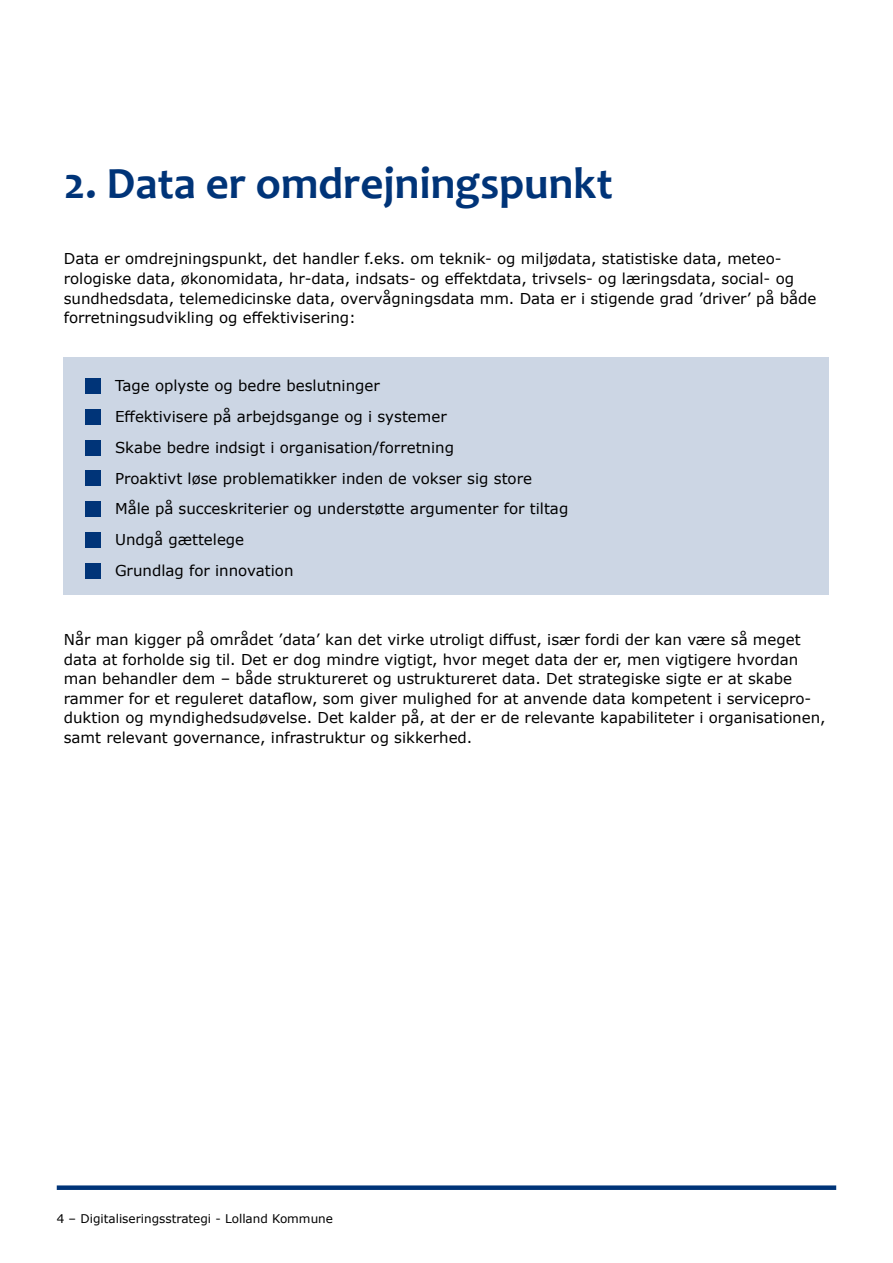
<style>
.page{position:relative;width:893px;height:1263px;background:#fff}
.page>*{position:absolute;margin:0;border:0;box-sizing:border-box;transform-origin:0 0}
.Overskrift{font:700 45px "Candara";color:#003478}
.Brødtekst{font:15px/19.5px "Verdana";color:#000}
.t1{font:12px "Verdana";color:#000}
</style>
<div class="page">
<div style="left:57px;top:1185px;width:779px;height:5px;background:#003478"></div>
<div style="left:64px;top:357px;width:765px;height:237px;background:#ccd6e4"></div>
<div style="left:85px;top:379px;width:16px;height:15px;background:#003478"></div>
<div style="left:85px;top:409px;width:16px;height:16px;background:#003478"></div>
<div style="left:85px;top:440px;width:16px;height:15px;background:#003478"></div>
<div style="left:85px;top:470px;width:16px;height:16px;background:#003478"></div>
<div style="left:85px;top:501px;width:16px;height:16px;background:#003478"></div>
<div style="left:85px;top:532px;width:16px;height:15px;background:#003478"></div>
<div style="left:85px;top:563px;width:16px;height:16px;background:#003478"></div>
<h2 class="Overskrift" style="left:64px;top:156px;width:550px">2. Data er omdrejningspunkt</h2>
<p class="Brødtekst" style="left:64px;top:249px;width:754px">Data er omdrejningspunkt, det handler f.eks. om teknik- og miljødata, statistiske data, meteo&shy;rologiske data, økonomidata, hr-data, indsats- og effektdata, trivsels- og læringsdata, social- og sundhedsdata, telemedicinske data, overvågningsdata mm. Data er i stigende grad ’driver’ på både forretningsudvikling og effektivisering:</p>
<p class="Brødtekst" style="left:88px;top:376px;width:293px">• Tage oplyste og bedre beslutninger</p>
<p class="Brødtekst" style="left:88px;top:407px;width:360px">• Effektivisere på arbejdsgange og i systemer</p>
<p class="Brødtekst" style="left:88px;top:437px;width:367px">• Skabe bedre indsigt i organisation/forretning</p>
<p class="Brødtekst" style="left:88px;top:468px;width:445px">• Proaktivt løse problematikker inden de vokser sig store</p>
<p class="Brødtekst" style="left:88px;top:499px;width:482px">• Måle på succeskriterier og understøtte argumenter for tiltag</p>
<p class="Brødtekst" style="left:88px;top:530px;width:158px">• Undgå gættelege</p>
<p class="Brødtekst" style="left:88px;top:560px;width:207px">• Grundlag for innovation</p>
<p class="Brødtekst" style="left:64px;top:630px;width:763px">Når man kigger på området ’data’ kan det virke utroligt diffust, især fordi der kan være så meget data at forholde sig til. Det er dog mindre vigtigt, hvor meget data der er, men vigtigere hvordan man behandler dem – både struktureret og ustruktureret data. Det strategiske sigte er at skabe rammer for et reguleret dataflow, som giver mulighed for at anvende data kompetent i servicepro&shy;duktion og myndighedsudøvelse. Det kalder på, at der er de relevante kapabiliteter i organisationen, samt relevant governance, infrastruktur og sikkerhed.</p>
<p class="t1" style="left:57px;top:1210px;width:278px">4 – Digitaliseringsstrategi - Lolland Kommune</p>
</div>
